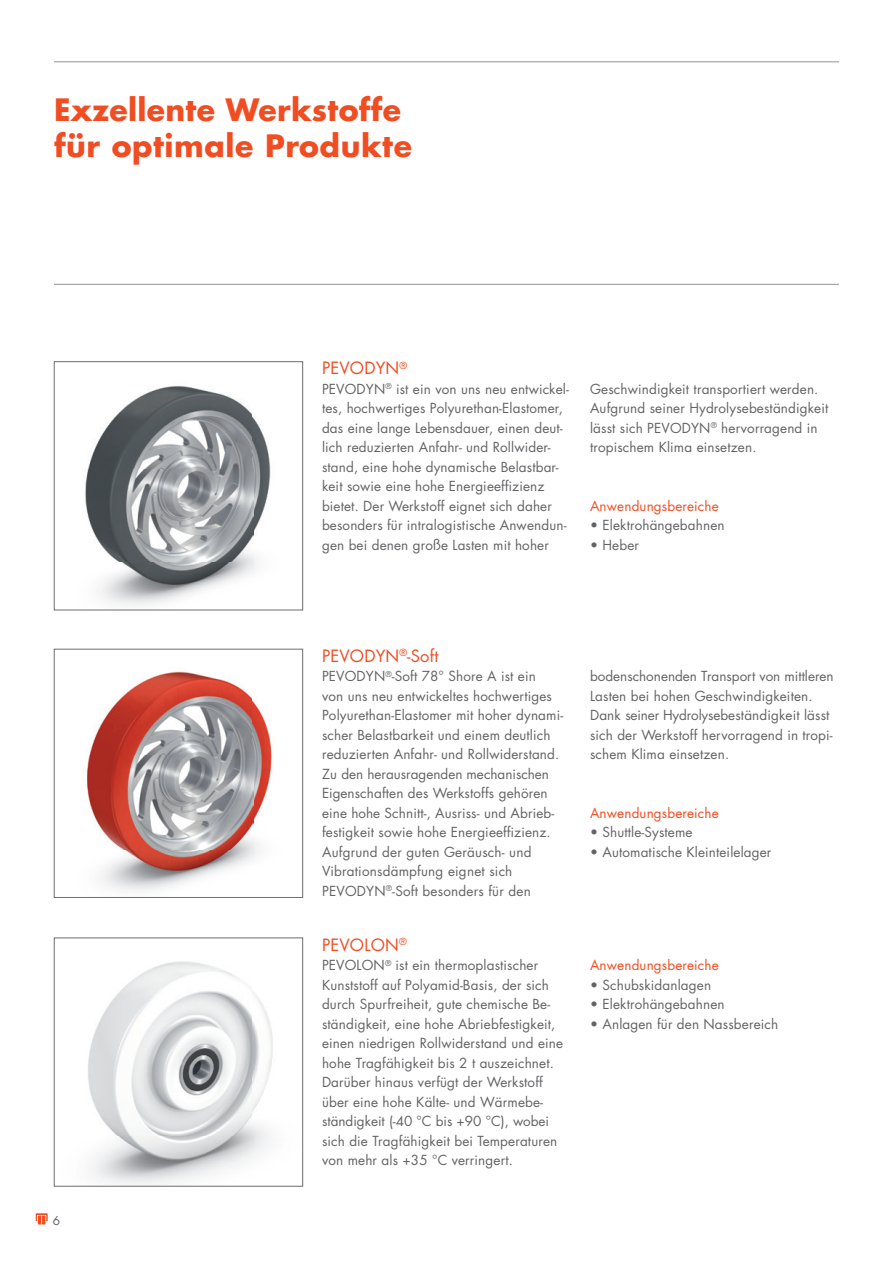
<style>
.page{position:relative;width:893px;height:1263px;background:#fff}
.page>*{position:absolute;margin:0;border:0;box-sizing:border-box;transform-origin:0 0}
.t1{font:700 30px/36px "Futura";letter-spacing:.01em;color:#f04d22}
.t2{font:16.5px "Futura";letter-spacing:.01em;color:#f04d22}
.t3{font:13.5px/19.5px "Futura";letter-spacing:.01em;color:#636366}
.t4{font:13.5px "Futura";letter-spacing:.01em;color:#f04d22}
.t5{font:12px "Futura";color:#636366}
</style>
<div class="page">
<img style="left:88px;top:961px;width:185px;height:223px">
<div style="left:54px;top:938px;width:249px;height:248px;border:1px solid #6c6d70"></div>
<img style="left:87px;top:671px;width:185px;height:220px">
<div style="left:54px;top:649px;width:249px;height:249px;border:1px solid #6c6d70"></div>
<img style="left:85px;top:385px;width:186px;height:220px">
<div style="left:54px;top:361px;width:249px;height:249px;border:1px solid #6c6d70"></div>
<svg style="left:36px;top:1213px;width:11px;height:11px"></svg>
<hr style="left:54px;top:61px;width:785px;height:1px;background:#9d9fa2">
<hr style="left:54px;top:284px;width:785px;height:1px;background:#9d9fa2">
<h1 class="t1" style="left:54px;top:91px;width:359px">Exzellente Werkstoffe für optimale Produkte</h1>
<p class="t2" style="left:322px;top:357px;width:87px">PEVODYN<sup>®</sup></p>
<p class="t3" style="left:322px;top:379px;width:248px">PEVODYN<sup>®</sup> ist ein von uns neu entwickel&shy;tes, hochwertiges Polyurethan-Elastomer, das eine lange Lebensdauer, einen deut&shy;lich reduzierten Anfahr- und Rollwider&shy;stand, eine hohe dynamische Belastbar&shy;keit sowie eine hohe Energieeffizienz bietet. Der Werkstoff eignet sich daher besonders für intralogistische Anwendun&shy;gen bei denen große Lasten mit hoher</p>
<p class="t3" style="left:590px;top:379px;width:240px">Geschwindigkeit transportiert werden.<br>Aufgrund seiner Hydrolysebeständigkeit lässt sich PEVODYN<sup>®</sup> hervorragend in tropischem Klima einsetzen.</p>
<p class="t4" style="left:590px;top:497px;width:130px">Anwendungsbereiche</p>
<p class="t3" style="left:590px;top:515px;width:136px">• Elektrohängebahnen</p>
<p class="t3" style="left:590px;top:535px;width:50px">• Heber</p>
<p class="t2" style="left:322px;top:644px;width:118px">PEVODYN<sup>®</sup>-Soft</p>
<p class="t3" style="left:322px;top:666px;width:243px">PEVODYN<sup>®</sup>-Soft 78° Shore A ist ein<br>von uns neu entwickeltes hochwertiges Polyurethan-Elastomer mit hoher dynami&shy;scher Belastbarkeit und einem deutlich reduzierten Anfahr- und Rollwiderstand.<br>Zu den herausragenden mechanischen Eigenschaften des Werkstoffs gehören eine hohe Schnitt-, Ausriss- und Abrieb&shy;festigkeit sowie hohe Energieeffizienz.<br>Aufgrund der guten Geräusch- und Vibrationsdämpfung eignet sich PEVODYN<sup>®</sup>-Soft besonders für den</p>
<p class="t3" style="left:590px;top:666px;width:245px">bodenschonenden Transport von mittleren Lasten bei hohen Geschwindigkeiten.<br>Dank seiner Hydrolyse beständigkeit lässt sich der Werkstoff hervorragend in tropi&shy;schem Klima einsetzen.</p>
<p class="t4" style="left:590px;top:803px;width:130px">Anwendungsbereiche</p>
<p class="t3" style="left:590px;top:822px;width:104px">• Shuttle-Systeme</p>
<p class="t3" style="left:590px;top:842px;width:183px">• Automatische Kleinteilelager</p>
<p class="t5" style="left:53px;top:1212px;width:9px">6</p>
<p class="t2" style="left:322px;top:933px;width:86px">PEVOLON<sup>®</sup></p>
<p class="t3" style="left:322px;top:955px;width:243px">PEVOLON<sup>®</sup> ist ein thermoplastischer Kunststoff auf Polyamid-Basis, der sich durch Spurfreiheit, gute chemische Be&shy;ständigkeit, eine hohe Abriebfestigkeit, einen niedrigen Rollwiderstand und eine hohe Tragfähigkeit bis 2 t auszeichnet.<br>Darüber hinaus verfügt der Werkstoff über eine hohe Kälte- und Wärmebe&shy;ständigkeit (-40 °C bis +90 °C), wobei sich die Tragfähigkeit bei Temperaturen von mehr als +35 °C verringert.</p>
<p class="t4" style="left:590px;top:956px;width:130px">Anwendungsbereiche</p>
<p class="t3" style="left:590px;top:975px;width:123px">• Schubskidanlagen</p>
<p class="t3" style="left:590px;top:994px;width:136px">• Elektrohängebahnen</p>
<p class="t3" style="left:590px;top:1014px;width:190px">• Anlagen für den Nassbereich</p>
</div>
